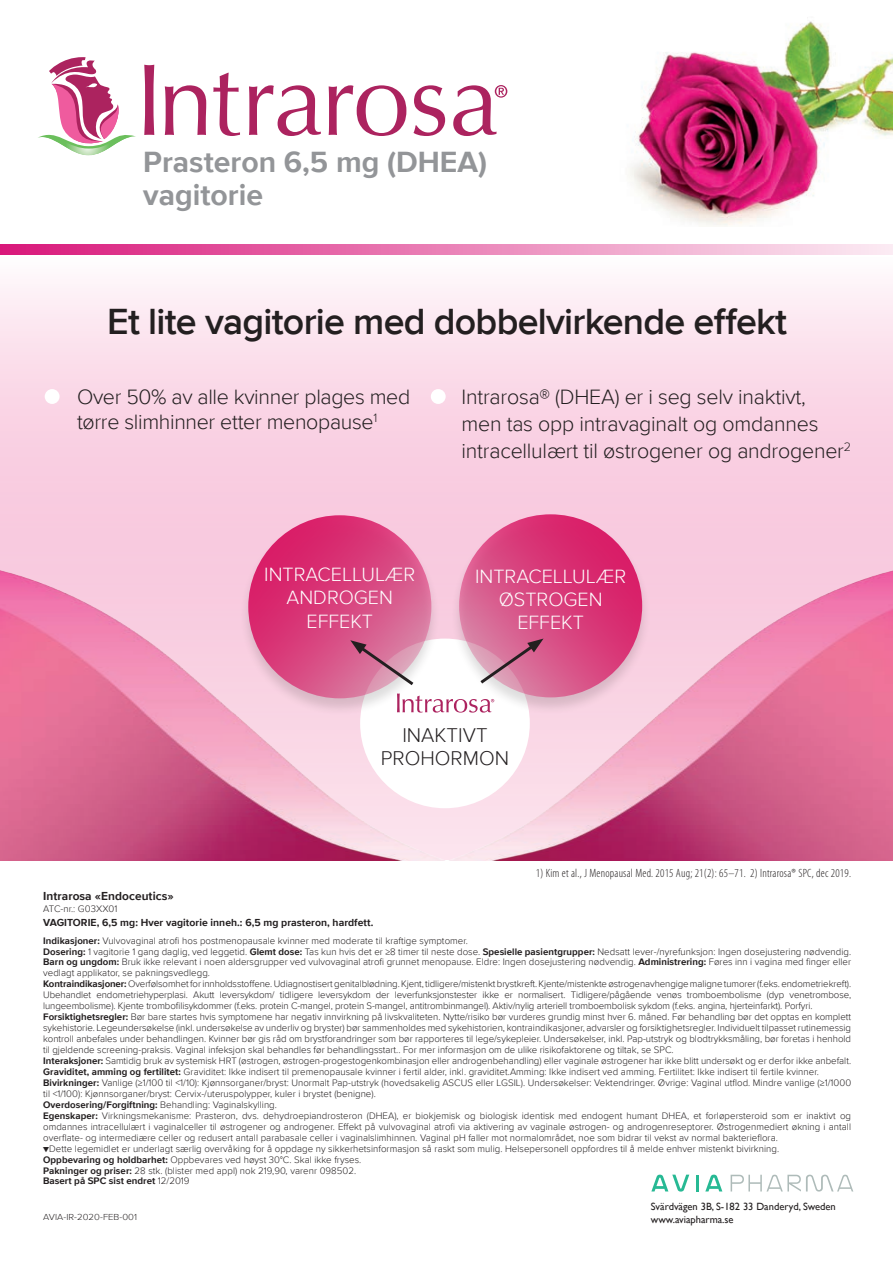
<style>
.page{position:relative;width:893px;height:1263px;background:#fff}
.page>*{position:absolute;margin:0;border:0;box-sizing:border-box;transform-origin:0 0}
.t1{font:600 37.5px "Proxima Nova";letter-spacing:-.02em;color:#231f20}
.t2{font:700 30.15px/33px "Proxima Nova";color:#939598}
.t3{font:300 21.3px/27.2px "Proxima Nova";letter-spacing:-.01em;color:#231f20}
.t4{font:300 20.55px/23.4px "Proxima Nova";color:#231f20;text-align:center}
.t5{font:300 19.8px/23.4px "Proxima Nova";color:#fff;text-align:center}
.t6{font:300 condensed 12px "Myriad Pro";letter-spacing:.02em;color:#231f20}
.t7{font:700 12px "Proxima Nova";letter-spacing:.005em;color:#231f20}
.t8{font:700 10.5px "Proxima Nova";letter-spacing:.005em;color:#231f20}
.t9{font:10.5px/12.6px "Gill Sans";color:#231f20}
.t10{font:300 9.75px/10.9px "Proxima Nova";letter-spacing:.005em;color:#231f20}
.t11{font:300 9px "Proxima Nova";letter-spacing:.005em;color:#231f20;scale:1.06 1}
.s1{font-weight:700}
</style>
<div class="page">
<img style="left:630px;top:21px;width:263px;height:205px">
<svg style="left:0;top:284px;width:893px;height:283px;background:#fad7e7"></svg>
<img style="left:0;top:567px;width:399px;height:293px">
<img style="left:399px;top:567px;width:494px;height:293px">
<div style="left:360px;top:638px;width:170px;height:170px;background:#fff;border-radius:50%"></div>
<div style="left:239px;top:514px;width:201px;height:202px;background:#231f20;opacity:.15"></div>
<svg style="left:248px;top:515px;width:183px;height:183px;background:#d8417d"></svg>
<div style="left:450px;top:513px;width:201px;height:202px;background:#231f20;opacity:.15"></div>
<svg style="left:459px;top:514px;width:183px;height:183px;background:#d8417d"></svg>
<svg style="left:350px;top:638px;width:194px;height:75px"></svg>
<svg style="left:0;top:244px;width:893px;height:11px;background:#e981b6"></svg>
<svg style="left:144px;top:65px;width:10px;height:70px"></svg>
<svg style="left:165px;top:85px;width:41px;height:50px"></svg>
<svg style="left:213px;top:73px;width:27px;height:63px"></svg>
<svg style="left:249px;top:85px;width:72px;height:51px"></svg>
<svg style="left:329px;top:85px;width:77px;height:51px"></svg>
<svg style="left:413px;top:85px;width:32px;height:51px"></svg>
<svg style="left:38px;top:57px;width:98px;height:98px"></svg>
<svg style="left:453px;top:85px;width:54px;height:51px"></svg>
<svg style="left:731px;top:1175px;width:122px;height:16px"></svg>
<svg style="left:651px;top:1174px;width:38px;height:17px"></svg>
<hr style="left:696px;top:1174px;width:3px;height:17px;background:#27b994">
<svg style="left:705px;top:1174px;width:17px;height:17px"></svg>
<div style="left:431px;top:389px;width:15px;height:15px;background:#fff;border-radius:50%"></div>
<div style="left:45px;top:389px;width:15px;height:15px;background:#fff;border-radius:50%"></div>
<h2 class="t2" style="left:143px;top:146px;width:345px">Prasteron 6,5 mg (DHEA) vagitorie</h2>
<h1 class="t1" style="left:107px;top:299px;width:681px">Et lite vagitorie med dobbelvirkende effekt</h1>
<h3 class="t3" style="left:77px;top:384px;width:335px;line-height:25.7px">Over 50% av alle kvinner plages med tørre slimhinner etter menopause<sup>1</sup></h3>
<h3 class="t3" style="left:461px;top:383px;width:391px">Intrarosa® (DHEA) er i seg selv inaktivt, men tas opp intravaginalt og omdannes intracellulært til østrogener og androgener<sup>2</sup></h3>
<h3 class="t5" style="left:264px;top:563px;width:152px">INTRACELLULÆR<br>ANDROGEN<br>EFFEKT</h3>
<h3 class="t5" style="left:475px;top:565px;width:152px">INTRACELLULÆR<br>ØSTROGEN<br>EFFEKT</h3>
<h3 class="t4" style="left:381px;top:723px;width:130px">INAKTIVT<br>PROHORMON</h3>
<p class="t6" style="left:536px;top:867px;width:317px">1) Kim et al., J Menopausal Med. 2015 Aug; 21(2): 65–71. 2) Intrarosa® SPC, dec 2019.</p>
<p class="t7" style="left:43px;top:889px;width:132px">Intrarosa «Endoceutics»</p>
<p class="t10" style="left:43px;top:903px;width:76px">ATC-nr.: G03XX01</p>
<p class="t8" style="left:43px;top:916px;width:332px">VAGITORIE, 6,5 mg: Hver vagitorie inneh.: 6,5 mg prasteron, hardfett.</p>
<p class="t10" style="left:43px;top:935px;width:809px"><span class="s1">Indikasjoner:</span> Vulvovaginal atrofi hos postmenopausale kvinner med moderate til kraftige symptomer.<br><span class="s1">Dosering:</span> 1 vagitorie 1 gang daglig, ved leggetid. <span class="s1">Glemt dose:</span> Tas kun hvis det er ≥8 timer til neste dose. <span class="s1">Spesielle pasientgrupper:</span> Nedsatt lever-/nyrefunksjon: Ingen dosejustering nødvendig.<br><span class="s1">Barn og ungdom:</span> Bruk ikke relevant i noen aldersgrupper ved vulvovaginal atrofi grunnet menopause. Eldre: Ingen dosejustering nødvendig. <span class="s1">Administrering:</span> Føres inn i vagina med finger eller vedlagt applikator, se pakningsvedlegg.<br><span class="s1">Kontraindikasjoner:</span> Overfølsomhet for innholdsstoffene. Udiagnostisert genitalblødning. Kjent, tidligere/mistenkt brystkreft. Kjente/mistenkte østrogenavhengige maligne tumorer (f.eks. endometriekreft).<br>Ubehandlet endometriehyperplasi. Akutt leversykdom/ tidligere leversykdom der leverfunksjonstester ikke er normalisert. Tidligere/pågående venøs tromboembolisme (dyp venetrombose, lungeembolisme). Kjente trombofilisykdommer (f.eks. protein C-mangel, protein S-mangel, antitrombinmangel). Aktiv/nylig arteriell tromboembolisk sykdom (f.eks. angina, hjerteinfarkt). Porfyri.<br><span class="s1">Forsiktighetsregler:</span> Bør bare startes hvis symptomene har negativ innvirkning på livskvaliteten. Nytte/risiko bør vurderes grundig minst hver 6. måned. Før behandling bør det opptas en komplett sykehistorie. Legeundersøkelse (inkl. undersøkelse av underliv og bryster) bør sammenholdes med sykehistorien, kontraindikasjoner, advarsler og forsiktighetsregler. Individuelt tilpasset rutinemessig kontroll anbefales under behandlingen. Kvinner bør gis råd om brystforandringer som bør rapporteres til lege/sykepleier. Undersøkelser, inkl. Pap-utstryk og blodtrykksmåling, bør foretas i henhold til gjeldende screening-praksis. Vaginal infeksjon skal behandles før behandlingsstart.. For mer informasjon om de ulike risikofaktorene og tiltak, se SPC.<br><span class="s1">Interaksjoner:</span> Samtidig bruk av systemisk HRT (østrogen, østrogen-progestogenkombinasjon eller androgenbehandling) eller vaginale østrogener har ikke blitt undersøkt og er derfor ikke anbefalt.<br><span class="s1">Graviditet, amming og fertilitet:</span> Graviditet: Ikke indisert til premenopausale kvinner i fertil alder, inkl. graviditet.Amming: Ikke indisert ved amming. Fertilitet: Ikke indisert til fertile kvinner.<br><span class="s1">Bivirkninger:</span> Vanlige (≥1/100 til &lt;1/10): Kjønnsorganer/bryst: Unormalt Pap-utstryk (hovedsakelig ASCUS eller LGSIL). Undersøkelser: Vektendringer. Øvrige: Vaginal utflod. Mindre vanlige (≥1/1000 til &lt;1/100): Kjønnsorganer/bryst: Cervix-/uteruspolypper, kuler i brystet (benigne).<br><span class="s1">Overdosering/Forgiftning:</span> Behandling: Vaginalskylling.<br><span class="s1">Egenskaper:</span> Virkningsmekanisme: Prasteron, dvs. dehydroepiandrosteron (DHEA), er biokjemisk og biologisk identisk med endogent humant DHEA, et forløpersteroid som er inaktivt og omdannes intracellulært i vaginalceller til østrogener og androgener. Effekt på vulvovaginal atrofi via aktivering av vaginale østrogen- og androgenreseptorer. Østrogenmediert økning i antall overflate- og intermediære celler og redusert antall parabasale celler i vaginalslimhinnen. Vaginal pH faller mot normalområdet, noe som bidrar til vekst av normal bakterieflora.</p>
<p class="t10" style="left:43px;top:1143px;width:737px">▼Dette legemidlet er underlagt særlig overvåking for å oppdage ny sikkerhetsinformasjon så raskt som mulig. Helsepersonell oppfordres til å melde enhver mistenkt bivirkning.<br><span class="s1">Oppbevaring og holdbarhet:</span> Oppbevares ved høyst 30°C. Skal ikke fryses.<br><span class="s1">Pakninger og priser:</span> 28 stk. (blister med appl) nok 219,90, varenr 098502.<br><span class="s1">Basert på SPC sist endret</span> 12/2019</p>
<p class="t11" style="left:43px;top:1212px;width:90px">AVIA-IR-2020-FEB-001</p>
<p class="t9" style="left:651px;top:1200px;width:187px">Svärdvägen 3B, S-182 33 Danderyd, Sweden www.aviapharma.se</p>
</div>
